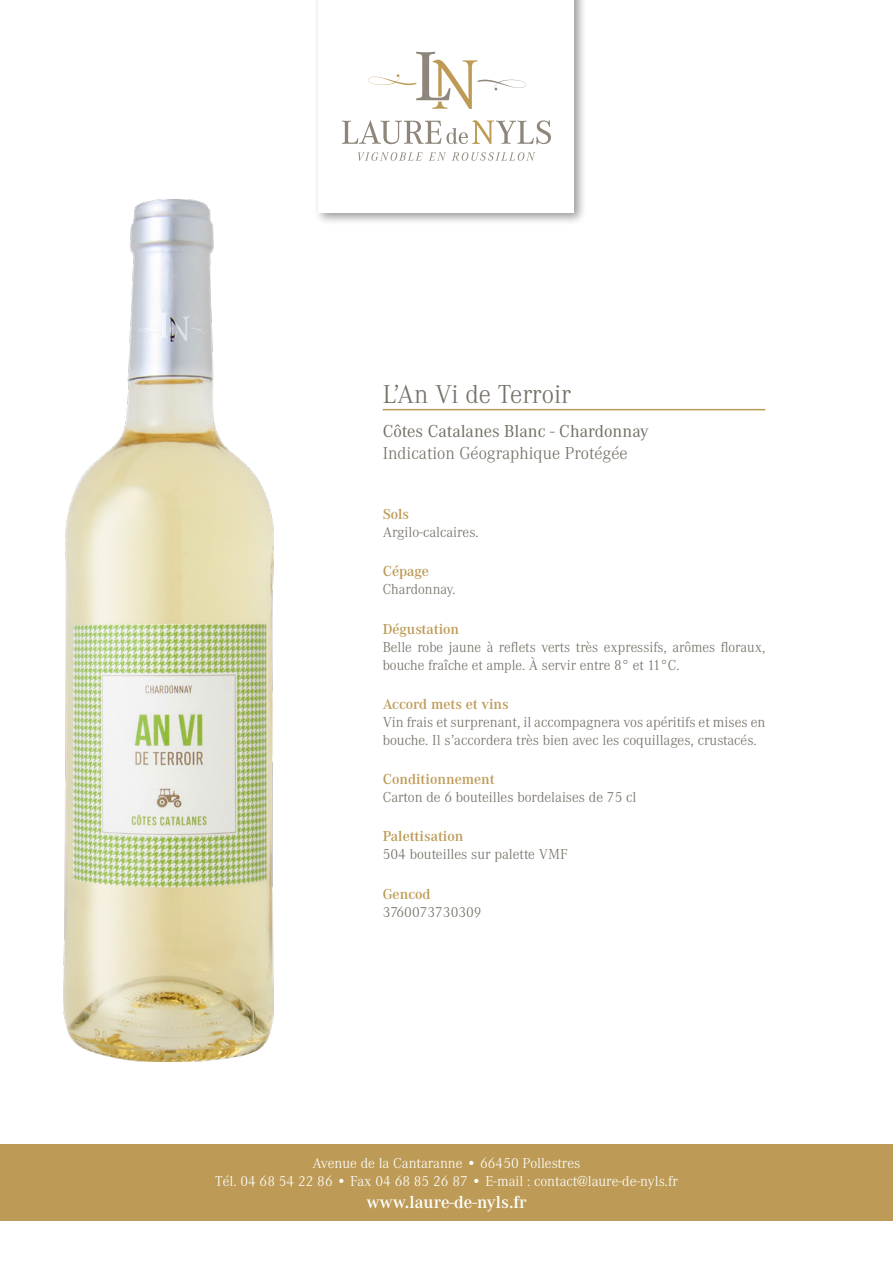
<style>
.page{position:relative;width:893px;height:1263px;background:#fff}
.page>*{position:absolute;margin:0;border:0;box-sizing:border-box;transform-origin:0 0}
.t1{font:300 27px "Corporate A";color:#746f65}
.t2{font:18px "Corporate A";color:#746f65}
.t3{font:300 18px "Corporate A";color:#746f65}
.t4{font:600 18px "Corporate A";color:#fff}
.t5{font:300 15px/18px "Corporate A";color:#746f65}
.t6{font:300 15px/18px "Corporate A";color:#fff;text-align:center}
.t7{font:600 15px "Corporate A";color:#bd9b56}
</style>
<div class="page">
<div style="left:0;top:1144px;width:893px;height:76px;background:#bd9b56"></div>
<div style="left:314px;top:0;width:273px;height:226px;background:#000;opacity:.4"></div>
<div style="left:319px;top:0;width:255px;height:213px;background:#fff"></div>
<svg style="left:343px;top:120px;width:207px;height:24px"></svg>
<svg style="left:368px;top:52px;width:158px;height:57px"></svg>
<svg style="left:358px;top:152px;width:65px;height:9px"></svg>
<svg style="left:429px;top:152px;width:17px;height:9px"></svg>
<svg style="left:452px;top:152px;width:83px;height:9px"></svg>
<img style="left:64px;top:200px;width:209px;height:861px">
<hr style="left:383px;top:409px;width:382px;height:1px;background:#bd9b56">
<h1 class="t1" style="left:383px;top:379px;width:190px">L’An Vi de Terroir</h1>
<p class="t2" style="left:383px;top:421px;width:268px">Côtes Catalanes Blanc - Chardonnay</p>
<p class="t3" style="left:383px;top:443px;width:246px">Indication Géographique Protégée</p>
<p class="t7" style="left:383px;top:506px;width:28px">Sols</p>
<p class="t5" style="left:383px;top:523px;width:98px">Argilo-calcaires.</p>
<p class="t7" style="left:383px;top:563px;width:48px">Cépage</p>
<p class="t5" style="left:383px;top:581px;width:75px">Chardonnay.</p>
<p class="t7" style="left:383px;top:620px;width:78px">Dégustation</p>
<p class="t5" style="left:383px;top:638px;width:384px">Belle robe jaune à reflets verts très expressifs, arômes floraux, bouche fraîche et ample. À servir entre 8° et 11°C.</p>
<p class="t7" style="left:383px;top:696px;width:128px">Accord mets et vins</p>
<p class="t5" style="left:383px;top:713px;width:384px">Vin frais et surprenant, il accompagnera vos apéritifs et mises en bouche. Il s’accordera très bien avec les coquillages, crustacés.</p>
<p class="t7" style="left:383px;top:771px;width:114px">Conditionnement</p>
<p class="t5" style="left:383px;top:788px;width:255px">Carton de 6 bouteilles bordelaises de 75 cl</p>
<p class="t7" style="left:383px;top:828px;width:82px">Palettisation</p>
<p class="t5" style="left:383px;top:846px;width:187px">504 bouteilles sur palette VMF</p>
<p class="t7" style="left:383px;top:885px;width:49px">Gencod</p>
<p class="t5" style="left:383px;top:903px;width:100px">3760073730309</p>
<p class="t6" style="left:215px;top:1154px;width:464px">Avenue de la Cantaranne • 66450 Pollestres<br>Tél. 04 68 54 22 86 • Fax 04 68 85 26 87 • E-mail : contact@laure-de-nyls.fr</p>
<p class="t4" style="left:366px;top:1191px;width:162px">www.laure-de-nyls.fr</p>
</div>
